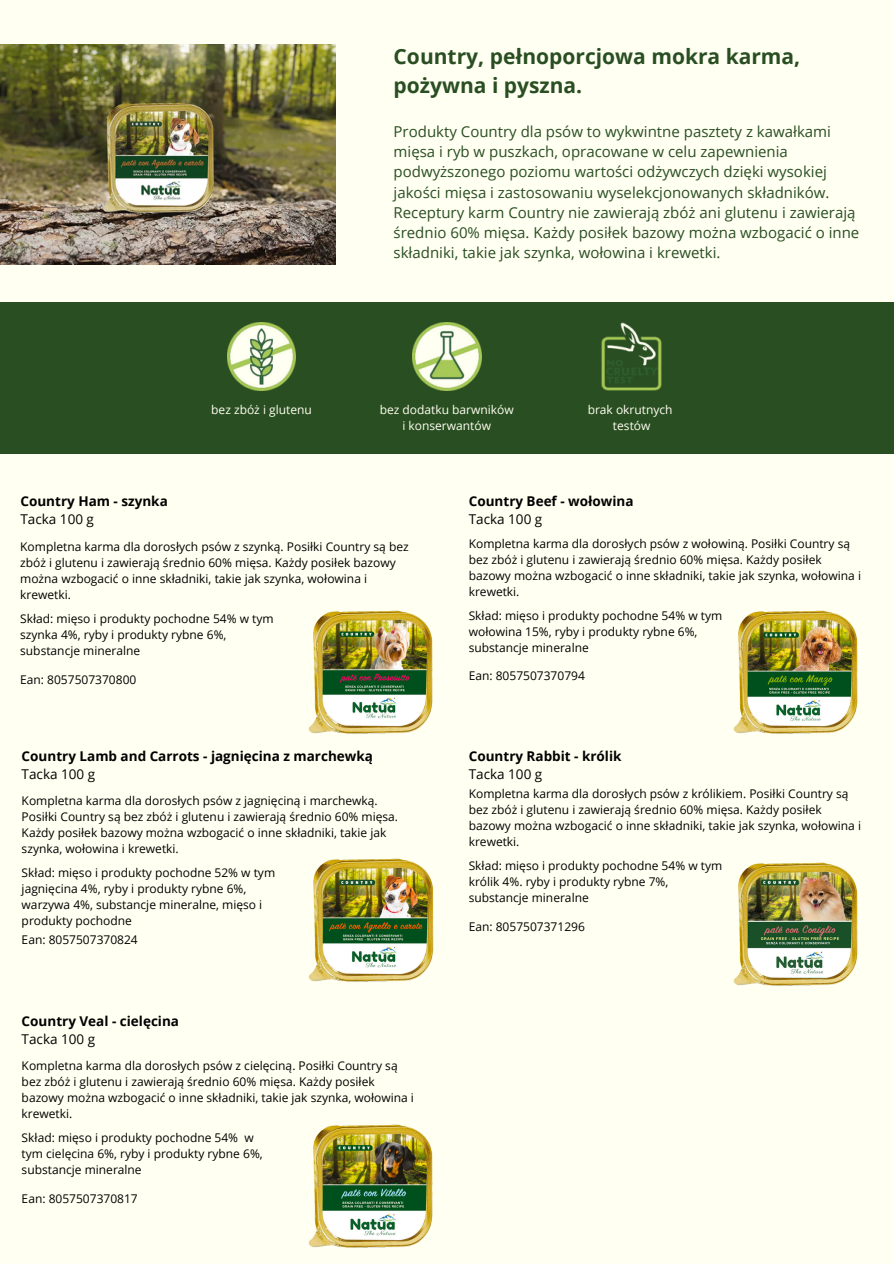
<style>
.page{position:relative;width:894px;height:1264px;background:#fff}
.page>*{position:absolute;margin:0;border:0;box-sizing:border-box;transform-origin:0 0}
.t1{font:700 21px/29.2px "Open Sans";color:#294e21}
.t2{font:15px/20.2px "Open Sans";color:#294e21}
.t3{font:700 13.5px/18px "Open Sans";color:#000}
.t4{font:12px/16px "Open Sans";color:#000}
.t5{font:12px "Open Sans";color:#fffff2}
.s1{font-weight:400}
</style>
<div class="page">
<div style="left:0;top:0;width:893px;height:1263px;background:#fffff2"></div>
<img style="left:0;top:44px;width:336px;height:221px">
<div style="left:0;top:302px;width:893px;height:151px;background:#294e21"></div>
<img style="left:412px;top:322px;width:69px;height:69px">
<img style="left:227px;top:322px;width:69px;height:69px">
<img style="left:601px;top:322px;width:61px;height:69px">
<img style="left:308px;top:610px;width:125px;height:124px">
<img style="left:309px;top:858px;width:125px;height:124px">
<img style="left:308px;top:1124px;width:125px;height:124px">
<img style="left:733px;top:610px;width:125px;height:124px">
<img style="left:733px;top:862px;width:125px;height:124px">
<p class="t1" style="left:393px;top:41px;width:408px">Country, pełnoporcjowa mokra karma, pożywna i pyszna.</p>
<h1 class="t2" style="left:393px;top:121px;width:467px">Produkty Country dla psów to wykwintne pasztety z kawałkami mięsa i ryb w puszkach, opracowane w celu zapewnienia podwyższonego poziomu wartości odżywczych dzięki wysokiej jakości mięsa i zastosowaniu wyselekcjonowanych składników.<br>Receptury karm Country nie zawierają zbóż ani glutenu i zawierają średnio 60% mięsa. Każdy posiłek bazowy można wzbogacić o inne składniki, takie jak szynka, wołowina i krewetki.</h1>
<p class="t3" style="left:20px;top:491px;width:149px">Country Ham - szynka<br><span class="s1">Tacka 100 g</span></p>
<p class="t5" style="left:211px;top:401px;width:102px">bez zbóż i glutenu</p>
<p class="t5" style="left:587px;top:401px;width:86px">brak okrutnych</p>
<p class="t5" style="left:612px;top:417px;width:39px">testów</p>
<h2 class="t5" style="left:379px;top:401px;width:135px">bez dodatku barwników</h2>
<p class="t5" style="left:402px;top:417px;width:90px">i konserwantów</p>
<p class="t3" style="left:468px;top:491px;width:166px">Country Beef - wołowina<br><span class="s1">Tacka 100 g</span></p>
<h3 class="t4" style="left:20px;top:538px;width:390px">Kompletna karma dla dorosłych psów z szynką. Posiłki Country są bez zbóż i glutenu i zawierają średnio 60% mięsa. Każdy posiłek bazowy można wzbogacić o inne składniki, takie jak szynka, wołowina i krewetki.</h3>
<p class="t4" style="left:20px;top:610px;width:255px">Skład: mięso i produkty pochodne 54% w tym szynka 4%, ryby i produkty rybne 6%, substancje mineralne</p>
<p class="t4" style="left:20px;top:671px;width:118px">Ean: 8057507370800</p>
<p class="t3" style="left:22px;top:746px;width:353px">Country Lamb and Carrots - jagnięcina z marchewką<br><span class="s1">Tacka 100 g</span></p>
<p class="t4" style="left:22px;top:792px;width:378px">Kompletna karma dla dorosłych psów z jagnięciną i marchewką.<br>Posiłki Country są bez zbóż i glutenu i zawierają średnio 60% mięsa.<br>Każdy posiłek bazowy można wzbogacić o inne składniki, takie jak szynka, wołowina i krewetki.</p>
<p class="t4" style="left:22px;top:863px;width:255px">Skład: mięso i produkty pochodne 52% w tym jagnięcina 4%, ryby i produkty rybne 6%, warzywa 4%, substancje mineralne, mięso i produkty pochodne</p>
<h3 class="t4" style="left:22px;top:931px;width:118px">Ean: 8057507370824</h3>
<p class="t3" style="left:22px;top:1011px;width:159px">Country Veal - cielęcina<br><span class="s1">Tacka 100 g</span></p>
<p class="t4" style="left:22px;top:1057px;width:393px">Kompletna karma dla dorosłych psów z cielęciną. Posiłki Country są bez zbóż i glutenu i zawierają średnio 60% mięsa. Każdy posiłek bazowy można wzbogacić o inne składniki, takie jak szynka, wołowina i krewetki.</p>
<p class="t4" style="left:22px;top:1129px;width:242px">Skład: mięso i produkty pochodne 54% w tym cielęcina 6%, ryby i produkty rybne 6%, substancje mineralne</p>
<p class="t4" style="left:22px;top:1189px;width:118px">Ean: 8057507370817</p>
<p class="t4" style="left:468px;top:535px;width:393px">Kompletna karma dla dorosłych psów z wołowiną. Posiłki Country są bez zbóż i glutenu i zawierają średnio 60% mięsa. Każdy posiłek bazowy można wzbogacić o inne składniki, takie jak szynka, wołowina i krewetki.</p>
<h3 class="t4" style="left:468px;top:607px;width:255px">Skład: mięso i produkty pochodne 54% w tym wołowina 15%, ryby i produkty rybne 6%, substancje mineralne</h3>
<p class="t4" style="left:468px;top:667px;width:118px">Ean: 8057507370794</p>
<h3 class="t3" style="left:468px;top:746px;width:154px">Country Rabbit - królik<br><span class="s1">Tacka 100 g</span></h3>
<p class="t4" style="left:468px;top:785px;width:393px">Kompletna karma dla dorosłych psów z królikiem. Posiłki Country są bez zbóż i glutenu i zawierają średnio 60% mięsa. Każdy posiłek bazowy można wzbogacić o inne składniki, takie jak szynka, wołowina i krewetki.</p>
<p class="t4" style="left:468px;top:857px;width:255px">Skład: mięso i produkty pochodne 54% w tym królik 4%. ryby i produkty rybne 7%, substancje mineralne</p>
<p class="t4" style="left:468px;top:917px;width:118px">Ean: 8057507371296</p>
</div>
